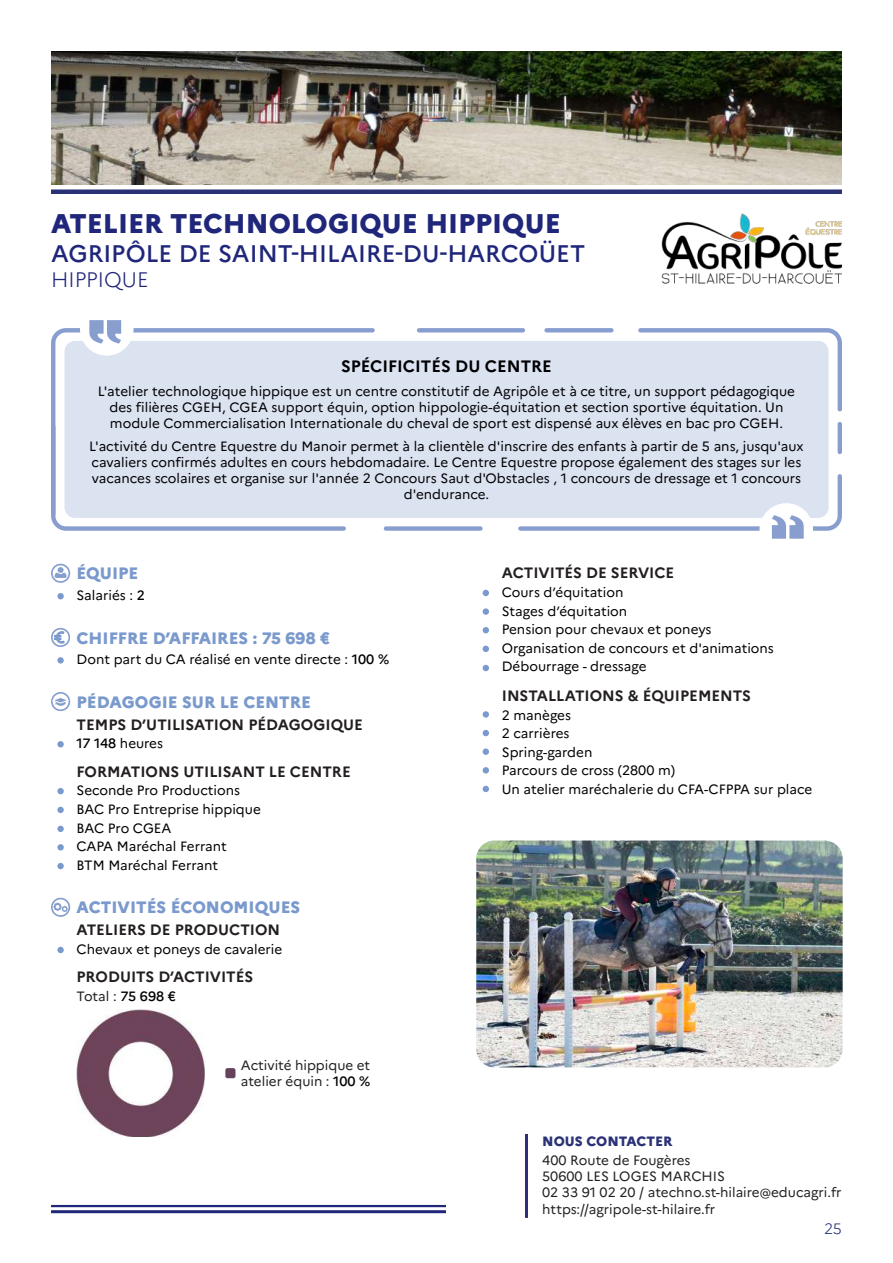
<style>
.page{position:relative;width:893px;height:1263px;background:#fff}
.page>*{position:absolute;margin:0;border:0;box-sizing:border-box;transform-origin:0 0}
.t1{font:800 27px "Marianne";color:#20277b}
.t2{font:500 24px "Marianne";color:#20277b}
.t3{font:300 21px "Marianne";color:#20277b}
.t4{font:800 16.5px "Marianne";color:#7a99cc}
.t5{font:700 16.5px "Marianne";color:#000002}
.t6{font:700 15px "Marianne";color:#231f20}
.t7{font:300 15px "Marianne";color:#20277b}
.t8{font:13.5px/16.2px "Marianne";color:#000002;text-align:center}
.t9{font:13.5px/18.8px "Marianne";color:#000001}
.t10{font:13.5px/16.2px "Marianne";color:#231f20}
.t11{font:800 13.5px "Marianne";color:#2a3176}
.s1{font-weight:500}
.s2{font-weight:500;color:#000001}
</style>
<div class="page">
<hr style="left:51px;top:1210px;width:791px;height:3px;background:#20277b">
<hr style="left:51px;top:1205px;width:791px;height:2px;background:#20277b">
<div style="left:446px;top:1179px;width:409px;height:37px;background:#fff"></div>
<img style="left:51px;top:51px;width:791px;height:134px">
<div style="left:51px;top:189px;width:791px;height:5px;background:#2a3175"></div>
<img style="left:661px;top:213px;width:181px;height:71px">
<svg style="left:51px;top:628px;width:19px;height:19px"></svg>
<div style="left:57px;top:657px;width:7px;height:6px;background:#7a99cc;border-radius:50%"></div>
<div style="left:57px;top:593px;width:7px;height:6px;background:#7a99cc;border-radius:50%"></div>
<svg style="left:51px;top:563px;width:19px;height:20px"></svg>
<div style="left:57px;top:566px;width:7px;height:8px;border:1px solid #fff;border-radius:50%"></div>
<div style="left:57px;top:741px;width:7px;height:6px;background:#7a99cc;border-radius:50%"></div>
<div style="left:57px;top:788px;width:7px;height:6px;background:#7a99cc;border-radius:50%"></div>
<div style="left:57px;top:807px;width:7px;height:6px;background:#7a99cc;border-radius:50%"></div>
<div style="left:57px;top:826px;width:7px;height:6px;background:#7a99cc;border-radius:50%"></div>
<div style="left:57px;top:844px;width:7px;height:6px;background:#7a99cc;border-radius:50%"></div>
<div style="left:57px;top:863px;width:7px;height:6px;background:#7a99cc;border-radius:50%"></div>
<svg style="left:51px;top:692px;width:19px;height:19px"></svg>
<div style="left:483px;top:711px;width:6px;height:7px;background:#7a99cc;border-radius:50%"></div>
<svg style="left:483px;top:730px;width:6px;height:6px"></svg>
<div style="left:483px;top:748px;width:6px;height:7px;background:#7a99cc;border-radius:50%"></div>
<svg style="left:483px;top:767px;width:6px;height:6px"></svg>
<svg style="left:483px;top:786px;width:6px;height:6px"></svg>
<div style="left:483px;top:608px;width:6px;height:7px;background:#7a99cc;border-radius:50%"></div>
<svg style="left:483px;top:627px;width:6px;height:6px"></svg>
<svg style="left:483px;top:646px;width:6px;height:6px"></svg>
<svg style="left:483px;top:665px;width:6px;height:6px"></svg>
<svg style="left:483px;top:590px;width:6px;height:6px"></svg>
<img style="left:476px;top:840px;width:367px;height:227px">
<div style="left:57px;top:947px;width:7px;height:6px;background:#7a99cc;border-radius:50%"></div>
<svg style="left:51px;top:897px;width:19px;height:20px"></svg>
<img style="left:77px;top:1009px;width:127px;height:128px">
<div style="left:225px;top:1068px;width:10px;height:10px;background:#66435a;border-radius:2px"></div>
<svg style="left:51px;top:328px;width:791px;height:203px"></svg>
<svg style="left:542px;top:328px;width:300px;height:86px"></svg>
<svg style="left:51px;top:422px;width:434px;height:109px"></svg>
<div style="left:64px;top:341px;width:765px;height:177px;background:#dbe2f0;border-radius:11px"></div>
<div style="left:80px;top:302px;width:54px;height:54px;background:#fff;border-radius:50%"></div>
<svg style="left:89px;top:320px;width:32px;height:24px"></svg>
<div style="left:759px;top:503px;width:54px;height:54px;background:#fff;border-radius:50%"></div>
<svg style="left:772px;top:515px;width:32px;height:24px"></svg>
<hr style="left:525px;top:1134px;width:3px;height:84px;background:#2a3176">
<h1 class="t1" style="left:51px;top:207px;width:511px">ATELIER TECHNOLOGIQUE HIPPIQUE</h1>
<h2 class="t2" style="left:51px;top:239px;width:536px">AGRIPÔLE DE SAINT-HILAIRE-DU-HARCOÜET</h2>
<h3 class="t3" style="left:51px;top:267px;width:99px">HIPPIQUE</h3>
<p class="t5" style="left:341px;top:356px;width:212px">SPÉCIFICITÉS DU CENTRE</p>
<p class="t8" style="left:98px;top:383px;width:699px">L'atelier technologique hippique est un centre constitutif de Agripôle et à ce titre, un support pédagogique des filières CGEH, CGEA support équin, option hippologie-équitation et section sportive équitation. Un module Commercialisation Internationale du cheval de sport est dispensé aux élèves en bac pro CGEH.</p>
<p class="t8" style="left:89px;top:438px;width:716px">L'activité du Centre Equestre du Manoir permet à la clientèle d'inscrire des enfants à partir de 5 ans, jusqu'aux cavaliers confirmés adultes en cours hebdomadaire. Le Centre Equestre propose également des stages sur les vacances scolaires et organise sur l'année 2 Concours Saut d'Obstacles , 1 concours de dressage et 1 concours d'endurance.</p>
<p class="t4" style="left:77px;top:563px;width:63px">ÉQUIPE</p>
<p class="t9" style="left:77px;top:586px;width:70px">Salariés : <span class="s1">2</span></p>
<p class="t4" style="left:77px;top:628px;width:255px">CHIFFRE D’AFFAIRES : 75 698 €</p>
<p class="t9" style="left:77px;top:650px;width:314px">Dont part du CA réalisé en vente directe : <span class="s1">100 %</span></p>
<p class="t6" style="left:502px;top:564px;width:174px">ACTIVITÉS DE SERVICE</p>
<p class="t9" style="left:502px;top:583px;width:127px">Cours d’équitation<br>Stages d’équitation</p>
<p class="t9" style="left:502px;top:620px;width:274px">Pension pour chevaux et poneys<br>Organisation de concours et d'animations</p>
<p class="t9" style="left:502px;top:657px;width:146px">Débourrage - dressage</p>
<p class="t4" style="left:77px;top:692px;width:236px">PÉDAGOGIE SUR LE CENTRE</p>
<p class="t6" style="left:502px;top:686px;width:251px">INSTALLATIONS &amp; ÉQUIPEMENTS</p>
<p class="t9" style="left:502px;top:705px;width:71px">2 manèges</p>
<p class="t6" style="left:77px;top:715px;width:288px">TEMPS D’UTILISATION PÉDAGOGIQUE</p>
<p class="t6" style="left:77px;top:762px;width:276px">FORMATIONS UTILISANT LE CENTRE</p>
<p class="t9" style="left:77px;top:781px;width:186px">Seconde Pro Productions<br>BAC Pro Entreprise hippique<br>BAC Pro CGEA<br>CAPA Maréchal Ferrant<br>BTM Maréchal Ferrant</p>
<p class="t9" style="left:502px;top:724px;width:175px">2 carrières<br>Spring-garden<br>Parcours de cross (2800 m)</p>
<p class="t9" style="left:77px;top:734px;width:88px"><span class="s1">17 148</span> heures</p>
<p class="t9" style="left:502px;top:780px;width:312px">Un atelier maréchalerie du CFA-CFPPA sur place</p>
<p class="t4" style="left:77px;top:897px;width:225px">ACTIVITÉS ÉCONOMIQUES</p>
<p class="t6" style="left:77px;top:921px;width:205px">ATELIERS DE PRODUCTION</p>
<p class="t9" style="left:77px;top:940px;width:207px">Chevaux et poneys de cavalerie</p>
<p class="t6" style="left:77px;top:968px;width:178px">PRODUITS D’ACTIVITÉS</p>
<p class="t10" style="left:77px;top:988px;width:101px">Total : <span class="s2">75 698 €</span></p>
<p class="t10" style="left:241px;top:1057px;width:131px">Activité hippique et atelier équin : <span class="s2">100 %</span></p>
<p class="t11" style="left:542px;top:1133px;width:132px">NOUS CONTACTER</p>
<p class="t10" style="left:542px;top:1152px;width:301px">400 Route de Fougères<br>50600 LES LOGES MARCHIS<br>02 33 91 02 20 / atechno.st-hilaire@educagri.fr https://agripole-st-hilaire.fr</p>
<p class="t7" style="left:824px;top:1220px;width:19px">25</p>
</div>
